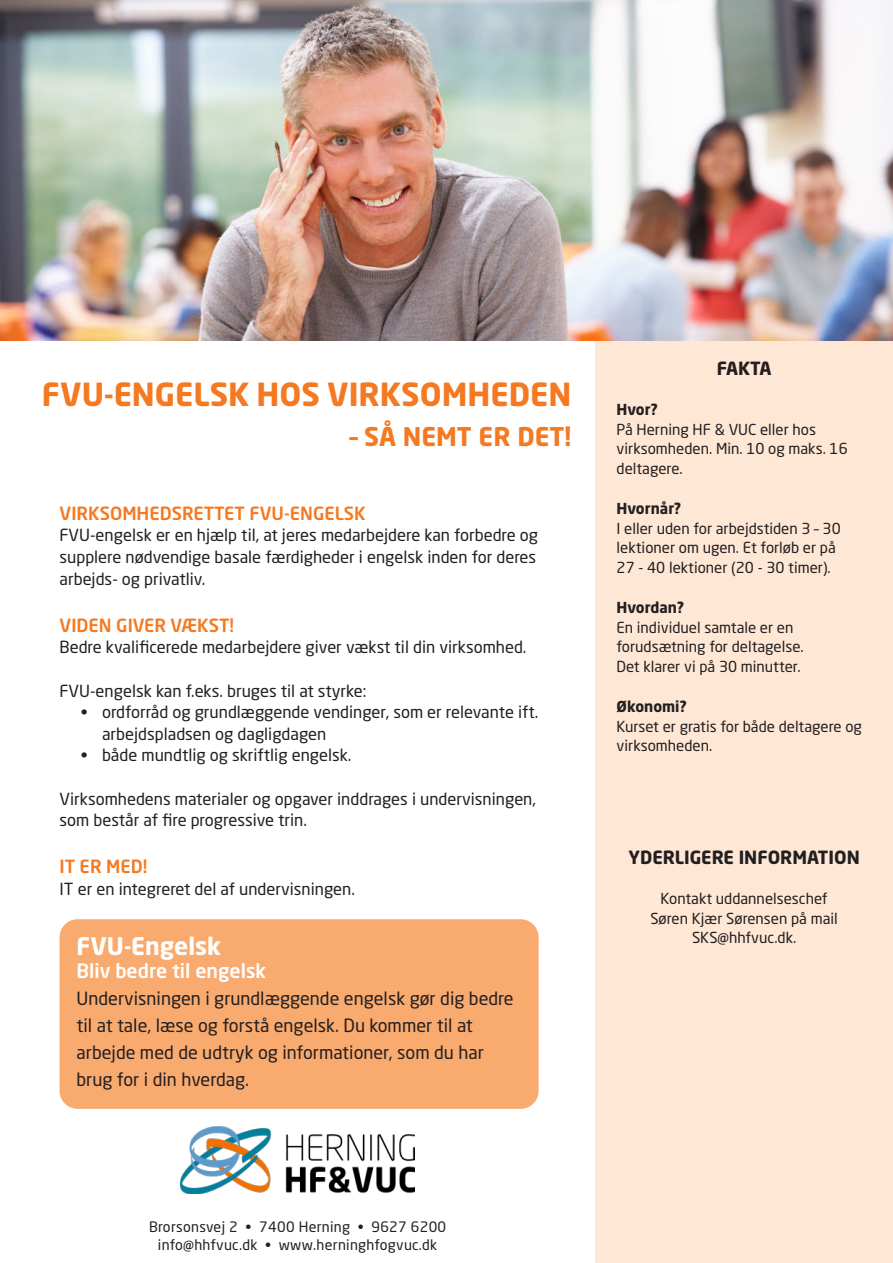
<style>
.page{position:relative;width:893px;height:1263px;background:#fff}
.page>*{position:absolute;margin:0;border:0;box-sizing:border-box;transform-origin:0 0}
.t1{font:700 31.5px "Neo Sans Pro";color:#f47921}
.t2{font:700 25.5px "Neo Sans Pro";color:#f47921}
.t3{font:700 24px "Neo Sans Pro";color:#fff}
.t4{font:500 19.5px "Neo Sans Pro";color:#fff}
.t5{font:18px/27px "Neo Sans Pro";color:#231f20}
.t6{font:500 18px "Neo Sans Pro";color:#f47921}
.t7{font:700 18px "Neo Sans Pro";color:#231f20}
.t8{font:16.5px/21.6px "Neo Sans Pro";color:#231f20}
.t9{font:15px/19.8px "Neo Sans Pro";color:#231f20}
.t10{font:700 15px "Neo Sans Pro";color:#231f20}
.t11{font:14.25px/18px "Neo Sans Pro";letter-spacing:.02em;color:#231f20;text-align:center}
</style>
<div class="page">
<div style="left:595px;top:0;width:298px;height:1263px;background:#fee7d4"></div>
<div style="left:23px;top:361px;width:567px;height:132px;border:2px solid #fff;border-radius:18px"></div>
<img style="left:0;top:0;width:893px;height:340px">
<img style="left:181px;top:1127px;width:234px;height:66px">
<div style="left:60px;top:919px;width:479px;height:190px;background:#f9aa6f;border-radius:18px"></div>
<h1 class="t1" style="left:42px;top:374px;width:531px">FVU-ENGELSK HOS VIRKSOMHEDEN</h1>
<h2 class="t2" style="left:350px;top:420px;width:223px">– SÅ NEMT ER DET!</h2>
<p class="t6" style="left:60px;top:506px;width:308px">VIRKSOMHEDSRETTET FVU-ENGELSK</p>
<p class="t8" style="left:60px;top:526px;width:480px;text-align:justify">FVU-engelsk er en hjælp til, at jeres medarbejdere kan forbedre og supplere nødvendige basale færdigheder i engelsk inden for deres arbejds- og privatliv.</p>
<p class="t6" style="left:60px;top:618px;width:176px">VIDEN GIVER VÆKST!</p>
<p class="t8" style="left:60px;top:638px;width:468px">Bedre kvalificerede medarbejdere giver vækst til din virksomhed.</p>
<p class="t8" style="left:60px;top:681px;width:308px">FVU-engelsk kan f.eks. bruges til at styrke:</p>
<p class="t8" style="left:102px;top:702px;width:438px;text-indent:-21px">• ordforråd og grundlæggende vendinger, som er relevante ift. arbejdspladsen og dagligdagen</p>
<p class="t8" style="left:81px;top:746px;width:272px">• både mundtlig og skriftlig engelsk.</p>
<p class="t8" style="left:60px;top:789px;width:478px">Virksomhedens materialer og opgaver inddrages i undervisningen, som består af fire progressive trin.</p>
<p class="t6" style="left:60px;top:859px;width:89px">IT ER MED!</p>
<p class="t8" style="left:60px;top:879px;width:297px">IT er en integreret del af undervisningen.</p>
<h3 class="t3" style="left:77px;top:930px;width:146px">FVU-Engelsk</h3>
<p class="t4" style="left:77px;top:963px;width:191px">Bliv bedre til engelsk</p>
<p class="t5" style="left:77px;top:986px;width:439px">Undervisningen i grundlæggende engelsk gør dig bedre til at tale, læse og forstå engelsk. Du kommer til at arbejde med de udtryk og informationer, som du har brug for i din hverdag.</p>
<p class="t7" style="left:717px;top:357px;width:56px">FAKTA</p>
<p class="t10" style="left:617px;top:400px;width:43px">Hvor?</p>
<p class="t9" style="left:617px;top:420px;width:233px">På Herning HF &amp; VUC eller hos virksomheden. Min. 10 og maks. 16 deltagere.</p>
<p class="t10" style="left:617px;top:499px;width:66px">Hvornår?</p>
<p class="t9" style="left:617px;top:519px;width:226px">I eller uden for arbejdstiden 3 – 30 lektioner om ugen. Et forløb er på<br>27 - 40 lektioner (20 - 30 timer).</p>
<p class="t10" style="left:617px;top:598px;width:69px">Hvordan?</p>
<p class="t9" style="left:617px;top:618px;width:189px">En individuel samtale er en forudsætning for deltagelse.<br>Det klarer vi på 30 minutter.</p>
<p class="t10" style="left:617px;top:697px;width:72px">Økonomi?</p>
<p class="t9" style="left:617px;top:717px;width:247px">Kurset er gratis for både deltagere og virksomheden.</p>
<p class="t7" style="left:628px;top:846px;width:233px">YDERLIGERE INFORMATION</p>
<p class="t9" style="left:650px;top:889px;width:189px;text-align:center">Kontakt uddannelseschef<br>Søren Kjær Sørensen på mail<br>SKS@hhfvuc.dk.</p>
<p class="t11" style="left:149px;top:1218px;width:299px">Brorsonsvej 2 • 7400 Herning • 9627 6200 info@hhfvuc.dk • www.herninghfogvuc.dk</p>
</div>
